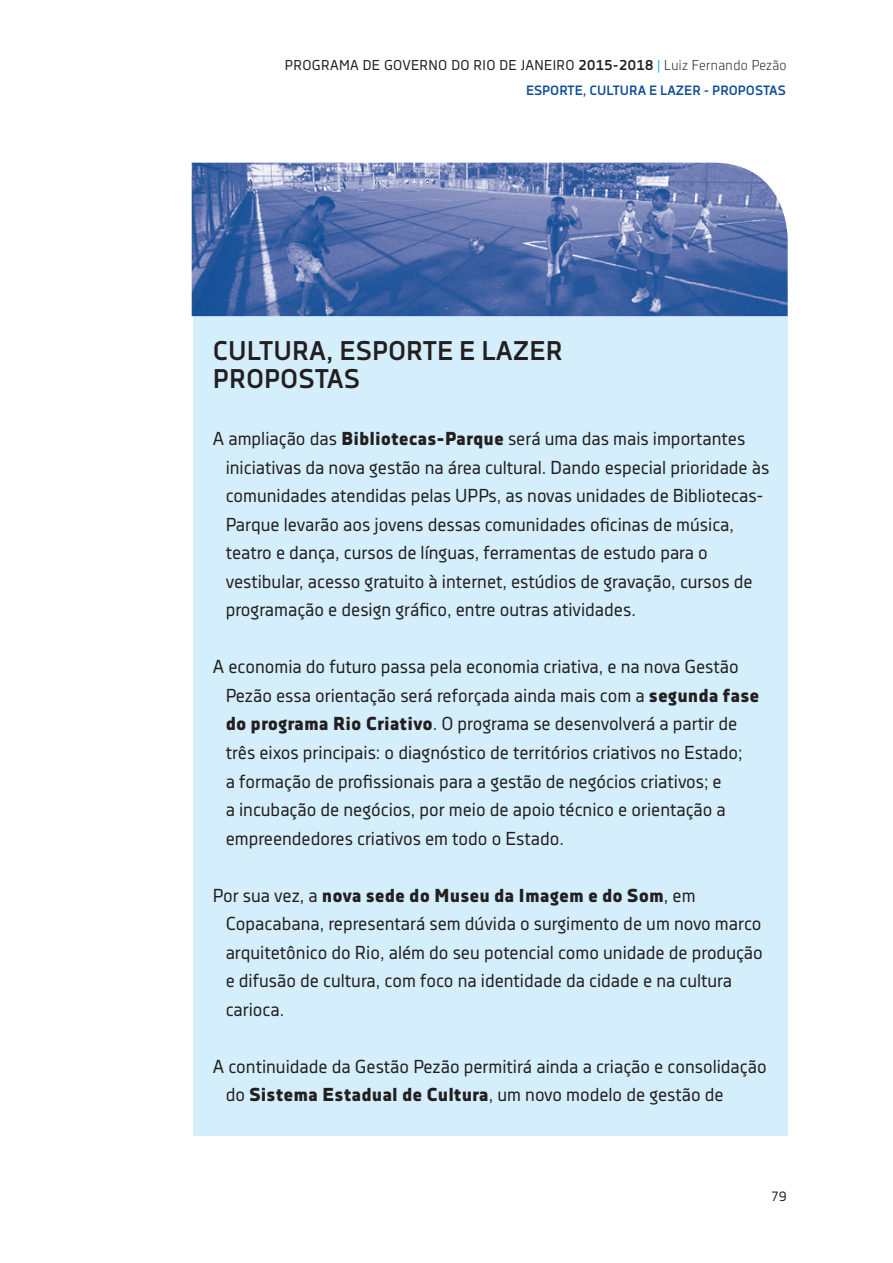
<style>
.page{position:relative;width:893px;height:1263px;background:#fff}
.page>*{position:absolute;margin:0;border:0;box-sizing:border-box;transform-origin:0 0}
.t1{font:700 27px "Decima Nova Pro";color:#231f20}
.t2{font:18.75px/28.5px "Decima Nova Pro";color:#231f20}
.t3{font:14.25px "Decima Nova Pro";letter-spacing:.025em;color:#231f20}
.t4{font:700 13.5px "Decima Nova Pro";color:#0f4d96}
.t5{font:13.5px "Decima Nova Pro";color:#231f20}
.s1{font-weight:700}
.s2{color:#00aeef}
.s3{font-family:"Decima Nova Pro Lt"}
.s4{font-weight:800}
</style>
<div class="page">
<div style="left:193px;top:288px;width:595px;height:847px;background:#d4effb"></div>
<img style="left:192px;top:163px;width:596px;height:153px">
<p class="t3" style="left:285px;top:57px;width:503px">PROGRAMA DE GOVERNO DO RIO DE JANEIRO <span class="s1">2015-2018</span> <span class="s2">|</span> <span class="s3">Luiz Fernando Pezão</span></p>
<p class="t4" style="left:526px;top:83px;width:73px">ESPORTE, CULTU</p>
<p class="t4" style="left:629px;top:83px;width:158px">RA E LAZER - PROPOSTAS</p>
<h1 class="t1" style="left:213px;top:335px;width:161px">CULTURA, ESPOR</h1>
<h1 class="t1" style="left:423px;top:335px;width:76px">TEELAZER</h1>
<h1 class="t1" style="left:213px;top:364px;width:18px">PROPOS</h1>
<h1 class="t1" style="left:315px;top:364px;width:29px">TAS</h1>
<p class="t2" style="left:226px;top:425px;width:545px;text-indent:-13px">A ampliação das <span class="s4">Bibliotecas-Parque</span> será uma das mais importantes iniciativas da nova gestão na área cultural. Dando especial prioridade às comunidades atendidas pelas UPPs, as novas unidades de Bibliotecas-Parque levarão aos jovens dessas comunidades oficinas de música, teatro e dança, cursos de línguas, ferramentas de estudo para o vestibular, acesso gratuito à internet, estúdios de gravação, cursos de programação e design gráfico, entre outras atividades.</p>
<p class="t2" style="left:226px;top:653px;width:535px;text-indent:-13px">A economia do futuro passa pela economia criativa, e na nova Gestão Pezão essa orientação será reforçada ainda mais com a <span class="s4">segunda fase do programa Rio Criativo</span>. O programa se desenvolverá a partir de três eixos principais: o diagnóstico de territórios criativos no Estado;<br>a formação de profissionais para a gestão de negócios criativos; e<br>a incubação de negócios, por meio de apoio técnico e orientação a empreendedores criativos em todo o Estado.</p>
<p class="t2" style="left:226px;top:881px;width:539px;text-indent:-13px">Por sua vez, a <span class="s4">nova sede do Museu da Imagem e do Som</span>, em Copacabana, representará sem dúvida o surgimento de um novo marco arquitetônico do Rio, além do seu potencial como unidade de produção e difusão de cultura, com foco na identidade da cidade e na cultura carioca.</p>
<p class="t2" style="left:226px;top:1052px;width:542px;text-indent:-13px">A continuidade da Gestão Pezão permitirá ainda a criação e consolidação do <span class="s4">Sistema Estadual de Cultura</span>, um novo modelo de gestão de</p>
<p class="t5" style="left:771px;top:1188px;width:17px">79</p>
</div>
